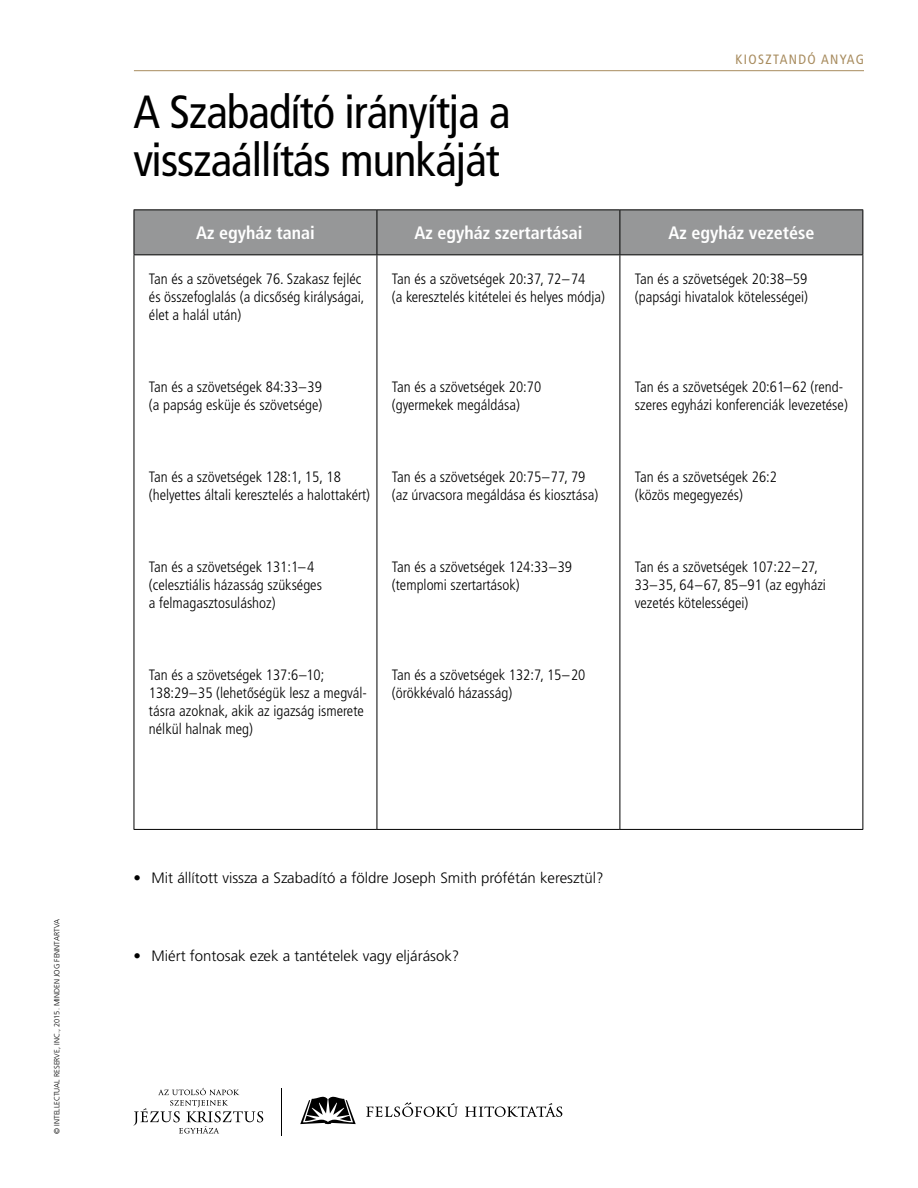
<style>
.page{position:relative;width:918px;height:1188px;background:#fff}
.page>*{position:absolute;margin:0;border:0;box-sizing:border-box;transform-origin:0 0}
.t1{font:condensed 46.5px/48px "Frutigerlds Lat";letter-spacing:-.02em;color:#000}
.t2{font:700 condensed 18px "Frutigerlds Lat";color:#fff}
.t3{font:300 condensed 15px/18px "Frutigerlds Lat";color:#000}
.t4{font:300 15px "Frutigerlds Lat";color:#000}
.t5{font:condensed 13.5px "Frutigerlds Lat";letter-spacing:.1em;color:#a88c5f}
.t6{font:300 7.5px "Frutigerlds Lat";color:#000}
</style>
<div class="page">
<hr style="left:134px;top:70px;width:730px;height:1px;background:#a88c5f">
<div style="left:135px;top:210px;width:727px;height:44px;background:#969798"></div>
<hr style="left:134px;top:209px;width:243px;height:1px;background:#000">
<hr style="left:134px;top:210px;width:1px;height:44px;background:#000">
<hr style="left:377px;top:209px;width:243px;height:1px;background:#000">
<hr style="left:377px;top:210px;width:1px;height:44px;background:#000">
<hr style="left:620px;top:209px;width:243px;height:1px;background:#000">
<hr style="left:620px;top:210px;width:1px;height:44px;background:#000">
<hr style="left:862px;top:210px;width:1px;height:44px;background:#000">
<hr style="left:134px;top:254px;width:243px;height:1px;background:#000">
<hr style="left:134px;top:255px;width:1px;height:574px;background:#000">
<hr style="left:377px;top:254px;width:243px;height:1px;background:#000">
<hr style="left:377px;top:255px;width:1px;height:574px;background:#000">
<hr style="left:620px;top:254px;width:243px;height:1px;background:#000">
<hr style="left:620px;top:255px;width:1px;height:574px;background:#000">
<hr style="left:862px;top:255px;width:1px;height:574px;background:#000">
<hr style="left:134px;top:829px;width:243px;height:1px;background:#000">
<hr style="left:377px;top:829px;width:243px;height:1px;background:#000">
<hr style="left:620px;top:829px;width:243px;height:1px;background:#000">
<svg style="left:300px;top:1097px;width:56px;height:27px"></svg>
<hr style="left:281px;top:1088px;width:1px;height:48px;background:#000">
<svg style="left:133px;top:1088px;width:130px;height:46px"></svg>
<svg style="left:366px;top:1102px;width:92px;height:15px"></svg>
<svg style="left:465px;top:1103px;width:97px;height:14px"></svg>
<p class="t6" style="left:52px;top:1134px;width:216px;rotate:-90deg">© INTELLECTUAL RESERVE, INC., 2015. MINDEN JOG FENNTARTVA</p>
<p class="t5" style="left:736px;top:49px;width:130px">KIOSZTANDÓ ANYAG</p>
<h1 class="t1" style="left:134px;top:87px;width:379px">A Szabadító irányítja a visszaállítás munkáját</h1>
<p class="t2" style="left:196px;top:219px;width:120px">Az egyház tanai</p>
<p class="t2" style="left:414px;top:219px;width:169px">Az egyház szertartásai</p>
<p class="t2" style="left:668px;top:219px;width:147px">Az egyház vezetése</p>
<p class="t3" style="left:149px;top:270px;width:217px">Tan és a szövetségek 76. Szakasz fejléc és összefoglalás (a dicsőség királyságai, élet a halál után)</p>
<p class="t3" style="left:392px;top:270px;width:215px">Tan és a szövetségek 20:37, 72–74<br>(a keresztelés kitételei és helyes módja)</p>
<p class="t3" style="left:635px;top:270px;width:175px">Tan és a szövetségek 20:38–59 (papsági hivatalok kötelességei)</p>
<p class="t3" style="left:149px;top:378px;width:175px">Tan és a szövetségek 84:33–39 (a papság esküje és szövetsége)</p>
<p class="t3" style="left:392px;top:378px;width:151px">Tan és a szövetségek 20:70 (gyermekek megáldása)</p>
<p class="t3" style="left:149px;top:468px;width:223px">Tan és a szövetségek 128:1, 15, 18 (helyettes általi keresztelés a halottakért)</p>
<p class="t3" style="left:392px;top:468px;width:208px">Tan és a szövetségek 20:75–77, 79 (az úrvacsora megáldása és kiosztása)</p>
<p class="t3" style="left:149px;top:558px;width:175px">Tan és a szövetségek 131:1–4 (celesztiális házasság szükséges a felmagasztosuláshoz)</p>
<p class="t3" style="left:392px;top:558px;width:182px">Tan és a szövetségek 124:33–39 (templomi szertartások)</p>
<p class="t3" style="left:149px;top:666px;width:220px">Tan és a szövetségek 137:6–10;<br>138:29–35 (lehetőségük lesz a megvál&shy;tásra azoknak, akik az igazság ismerete nélkül halnak meg)</p>
<p class="t3" style="left:392px;top:666px;width:195px">Tan és a szövetségek 132:7, 15–20 (örökkévaló házasság)</p>
<p class="t3" style="left:635px;top:378px;width:214px">Tan és a szövetségek 20:61–62 (rend&shy;szeres egyházi konferenciák levezetése)</p>
<p class="t3" style="left:635px;top:468px;width:144px">Tan és a szövetségek 26:2 (közös megegyezés)</p>
<p class="t3" style="left:635px;top:558px;width:193px">Tan és a szövetségek 107:22–27,<br>33–35, 64–67, 85–91 (az egyházi vezetés kötelességei)</p>
<p class="t4" style="left:134px;top:867px;width:471px">• Mit állított vissza a Szabadító a földre Joseph Smith prófétán keresztül?</p>
<p class="t4" style="left:134px;top:945px;width:327px">• Miért fontosak ezek a tantételek vagy eljárások?</p>
</div>
